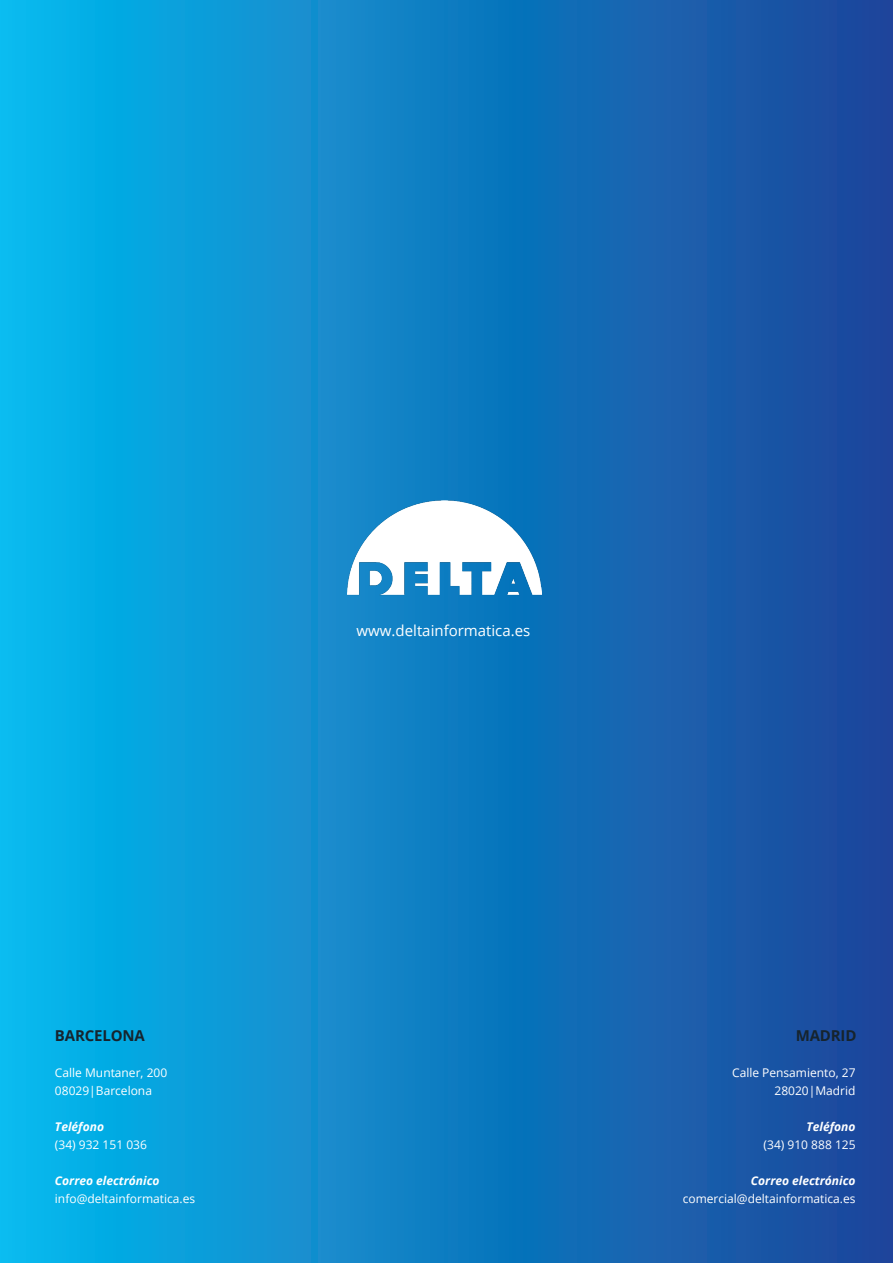
<style>
.page{position:relative;width:893px;height:1263px;background:#fff}
.page>*{position:absolute;margin:0;border:0;box-sizing:border-box;transform-origin:0 0}
.Texto_independiente{font:15px "Open Sans";color:#fff}
.Título_-_Alinear_a_la_izquierda{font:700 15px "Open Sans";letter-spacing:-.01em;color:#16242e}
.Texto_independiente-2{font:12px "Open Sans";color:#fff}
.Texto_independiente-3{font:italic 700 12px "Open Sans";color:#fff}
</style>
<div class="page">
<div style="left:0;top:0;width:893px;height:1263px;background:linear-gradient(to right,#06b9ed,#1c4398)"></div>
<img style="left:347px;top:501px;width:194px;height:95px">
<p class="Texto_independiente" style="left:357px;top:620px;width:175px">www.deltainformatica.es</p>
<p class="Título_-_Alinear_a_la_izquierda" style="left:55px;top:1025px;width:92px">BARCELONA</p>
<p class="Título_-_Alinear_a_la_izquierda" style="left:796px;top:1025px;width:62px">MADRID</p>
<p class="Texto_independiente-2" style="left:55px;top:1064px;width:114px">Calle Muntaner, 200</p>
<p class="Texto_independiente-2" style="left:55px;top:1082px;width:99px">08029|Barcelona</p>
<p class="Texto_independiente-2" style="left:732px;top:1064px;width:125px">Calle Pensamiento, 27</p>
<p class="Texto_independiente-2" style="left:774px;top:1082px;width:83px">28020|Madrid</p>
<p class="Texto_independiente-3" style="left:55px;top:1118px;width:51px">Teléfono</p>
<p class="Texto_independiente-2" style="left:55px;top:1136px;width:93px">(34) 932 151 036</p>
<p class="Texto_independiente-3" style="left:806px;top:1118px;width:51px">Teléfono</p>
<p class="Texto_independiente-2" style="left:764px;top:1136px;width:93px">(34) 910 888 125</p>
<p class="Texto_independiente-3" style="left:55px;top:1172px;width:106px">Correo electrónico</p>
<p class="Texto_independiente-2" style="left:55px;top:1190px;width:142px">info@deltainformatica.es</p>
<p class="Texto_independiente-3" style="left:751px;top:1172px;width:106px">Correo electrónico</p>
<p class="Texto_independiente-2" style="left:683px;top:1190px;width:174px">comercial@deltainformatica.es</p>
</div>
